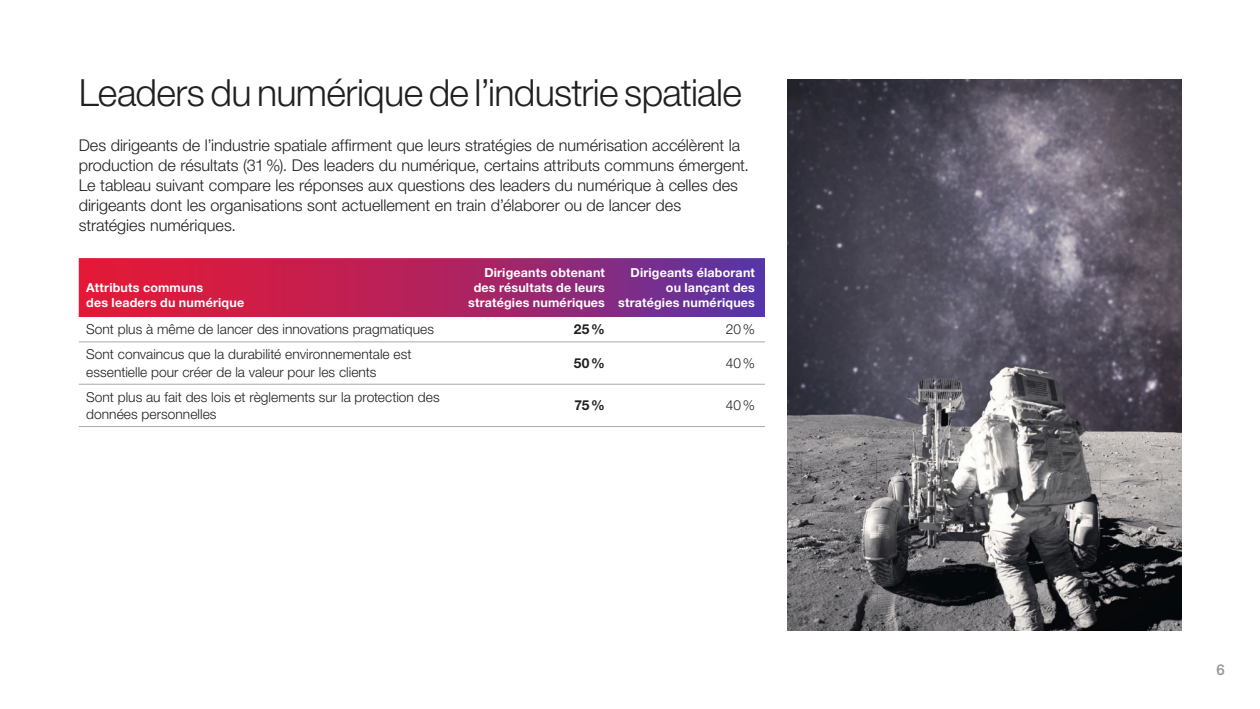
<style>
.page{position:relative;width:1260px;height:709px;background:#fff}
.page>*{position:absolute;margin:0;border:0;box-sizing:border-box;transform-origin:0 0}
.H1_FR{font:300 37.5px "Helvetica Neue LT Pro";letter-spacing:-.015em;color:#231f20}
.Text_intro_FR{font:300 16.25px/20px "Helvetica Neue LT Pro";color:#231f20}
.t1{font:500 15px "Helvetica Neue LT Pro";color:#939598}
.Text_Table_FR{font:300 13.75px/17.5px "Helvetica Neue LT Pro";color:#231f20}
.Text_Table_FR-2{font:700 13.75px "Helvetica Neue LT Pro";color:#231f20}
.TABLE_TX_top_header{font:700 12.5px/15px "Helvetica Neue LT Pro";letter-spacing:.015em;color:#fff;text-align:right}
</style>
<div class="page">
<svg style="left:79px;top:258px;width:686px;height:59px;background:#ab2463"></svg>
<svg style="left:79px;top:342px;width:686px;height:42px"></svg>
<hr style="left:79px;top:341px;width:386px;height:1px;background:#aaa">
<hr style="left:465px;top:341px;width:150px;height:1px;background:#aaa">
<hr style="left:615px;top:341px;width:150px;height:1px;background:#aaa">
<hr style="left:79px;top:384px;width:386px;height:1px;background:#aaa">
<hr style="left:465px;top:384px;width:150px;height:1px;background:#aaa">
<hr style="left:615px;top:384px;width:150px;height:1px;background:#aaa">
<hr style="left:79px;top:426px;width:386px;height:1px;background:#aaa">
<hr style="left:465px;top:426px;width:150px;height:1px;background:#aaa">
<hr style="left:615px;top:426px;width:150px;height:1px;background:#aaa">
<img style="left:788px;top:79px;width:393px;height:551px">
<h1 class="H1_FR" style="left:79px;top:69px;width:665px">Leaders du numérique de l’industrie spatiale</h1>
<p class="Text_intro_FR" style="left:79px;top:134px;width:672px">Des dirigeants de l’industrie spatiale affirment que leurs stratégies de numérisation accélèrent la production de résultats (31%). Des leaders du numérique, certains attributs communs émergent.<br>Le tableau suivant compare les réponses aux questions des leaders du numérique à celles des dirigeants dont les organisations sont actuellement en train d’élaborer ou de lancer des stratégies numériques.</p>
<p class="TABLE_TX_top_header" style="left:86px;top:280px;width:159px;text-align:left">Attributs communs<br>des leaders du numérique</p>
<p class="TABLE_TX_top_header" style="left:468px;top:265px;width:138px">Dirigeants obtenant des résultats de leurs stratégies numériques</p>
<p class="TABLE_TX_top_header" style="left:618px;top:265px;width:138px">Dirigeants élaborant ou lançant des stratégies numériques</p>
<p class="Text_Table_FR" style="left:86px;top:320px;width:349px">Sont plus à même de lancer des innovations pragmatiques</p>
<p class="Text_Table_FR-2" style="left:574px;top:321px;width:33px">25%</p>
<p class="Text_Table_FR" style="left:726px;top:320px;width:31px">20%</p>
<p class="Text_Table_FR" style="left:86px;top:345px;width:327px">Sont convaincus que la durabilité environnementale est essentielle pour créer de la valeur pour les clients</p>
<p class="Text_Table_FR-2" style="left:574px;top:354px;width:33px">50%</p>
<p class="Text_Table_FR" style="left:726px;top:354px;width:31px">40%</p>
<p class="Text_Table_FR" style="left:86px;top:387px;width:355px">Sont plus au fait des lois et règlements sur la protection des données personnelles</p>
<p class="Text_Table_FR-2" style="left:575px;top:397px;width:32px">75%</p>
<p class="Text_Table_FR" style="left:726px;top:396px;width:31px">40%</p>
<p class="t1" style="left:1216px;top:660px;width:10px">6</p>
</div>
